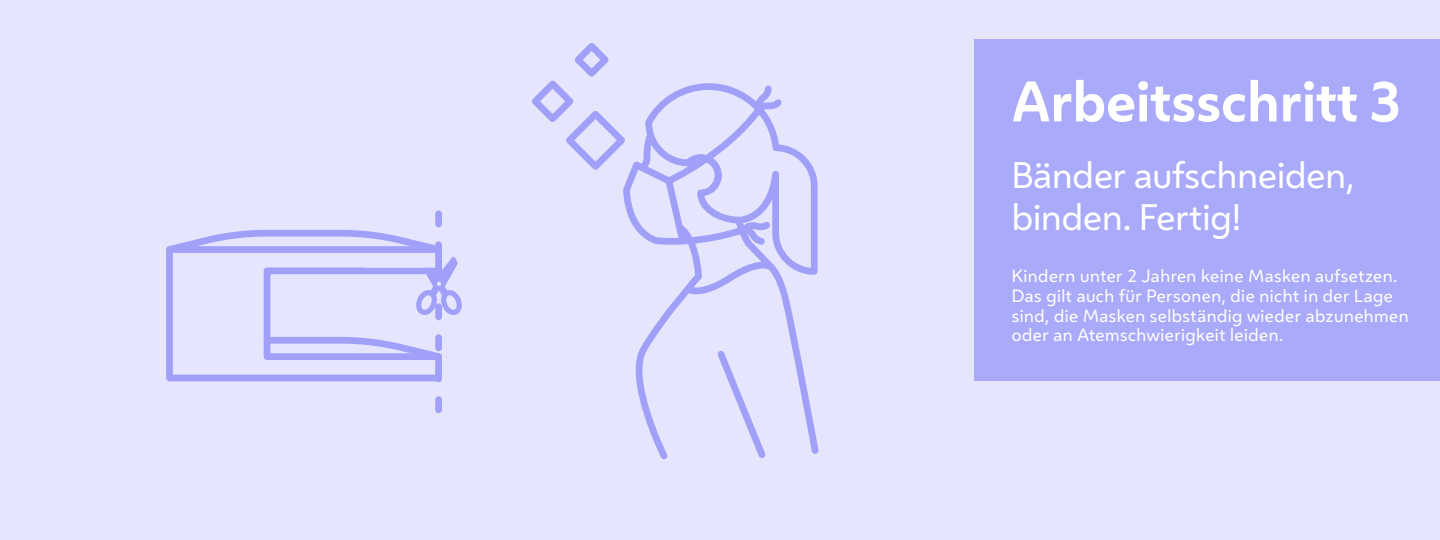
<style>
.page{position:relative;width:1440px;height:540px;background:#e6e5fe}
.page>*{position:absolute;margin:0;border:0;box-sizing:border-box;transform-origin:0 0}
.t1{font:53.25px "Wiener Melange VF App";color:#fff}
.t2{font:34.42px/41.3px "Wiener Melange VF";color:#fff}
.t3{font:16.5px/19.8px "Wiener Melange VF";letter-spacing:.03em;color:#fff}
</style>
<div class="page">
<svg style="left:166px;top:210px;width:296px;height:200px"></svg>
<svg style="left:532px;top:43px;width:287px;height:417px"></svg>
<div style="left:974px;top:40px;width:466px;height:341px;background:#aaaafa"></div>
<h1 class="t1" style="left:1012px;top:66px;width:390px">Arbeitsschritt 3</h1>
<h2 class="t2" style="left:1012px;top:155px;width:345px">Bänder aufschneiden, binden. Fertig!</h2>
<p class="t3" style="left:1012px;top:266px;width:398px">Kindern unter 2 Jahren keine Masken aufsetzen.<br>Das gilt auch für Personen, die nicht in der Lage sind, die Masken selbständig wieder abzunehmen oder an Atemschwierigkeit leiden.</p>
</div>
